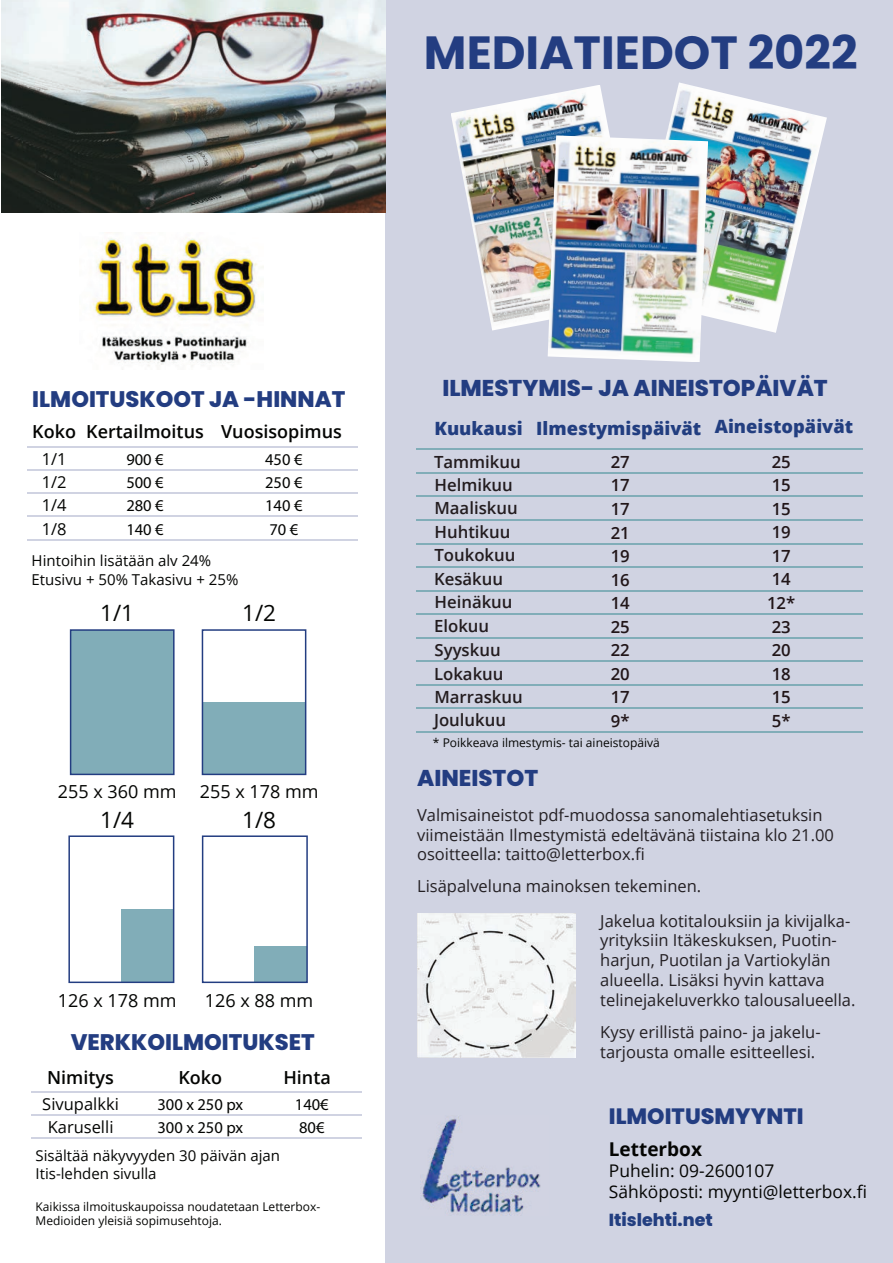
<style>
.page{position:relative;width:893px;height:1263px;background:#fff}
.page>*{position:absolute;margin:0;border:0;box-sizing:border-box;transform-origin:0 0}
.t1{font:700 46.5px "Poppins";color:#233d81}
.t2{font:800 22.8px "Poppins";color:#233d81}
.t3{font:800 22.5px "Poppins";color:#233d81}
.t4{font:22.5px "Open Sans";color:#040503}
.t5{font:800 22.2px "Poppins";color:#233d81}
.t6{font:700 19.05px "Open Sans";color:#040503}
.t7{font:800 18.3px "Open Sans";color:#223e80}
.t8{font:600 18px "Open Sans";color:#040503}
.t9{font:18px "Open Sans";color:#040503}
.t10{font:17.4px/20.9px "Open Sans";color:#040503}
.t11{font:800 17.4px "Poppins";color:#223e80}
.t12{font:600 16.8px/23.2px "Open Sans";color:#231c1f}
.t13{font:600 16.8px/23.5px "Open Sans";color:#211518}
.t14{font:16.5px/19.8px "Open Sans";color:#242024}
.t15{font:16.5px/23.2px "Myriad Pro";color:#040503;text-align:justify}
.t16{font:16.5px/23.2px "Open Sans";color:#040503;text-align:justify}
.t17{font:15px/19.2px "Open Sans";color:#040503}
.t18{font:12px/14.4px "Open Sans";color:#040503}
</style>
<div class="page">
<div style="left:386px;top:0;width:507px;height:1263px;background:#d0d3e2"></div>
<img style="left:421px;top:1117px;width:120px;height:98px">
<div style="left:121px;top:909px;width:53px;height:73px;background:#81adb8"></div>
<div style="left:71px;top:630px;width:103px;height:144px;background:#81adb8"></div>
<div style="left:202px;top:702px;width:104px;height:72px;background:#81adb8"></div>
<div style="left:255px;top:946px;width:52px;height:36px;background:#81adb8"></div>
<div style="left:70px;top:629px;width:105px;height:146px;border:2px solid #233d81"></div>
<div style="left:202px;top:629px;width:104px;height:146px;border:2px solid #233d81"></div>
<div style="left:68px;top:835px;width:106px;height:148px;border:2px solid #233d81"></div>
<div style="left:202px;top:835px;width:106px;height:148px;border:2px solid #233d81"></div>
<hr style="left:28px;top:446px;width:330px;height:2px;background:#d0d3e2">
<hr style="left:28px;top:469px;width:330px;height:2px;background:#d0d3e2">
<hr style="left:28px;top:492px;width:330px;height:2px;background:#d0d3e2">
<hr style="left:28px;top:516px;width:330px;height:1px;background:#d0d3e2">
<hr style="left:28px;top:539px;width:330px;height:1px;background:#d0d3e2">
<hr style="left:32px;top:1091px;width:330px;height:1px;background:#d0d3e2">
<hr style="left:32px;top:1114px;width:330px;height:2px;background:#d0d3e2">
<hr style="left:32px;top:1137px;width:330px;height:2px;background:#d0d3e2">
<img style="left:90px;top:232px;width:174px;height:134px">
<hr style="left:416px;top:448px;width:446px;height:2px;background:#81adb8">
<hr style="left:416px;top:472px;width:446px;height:2px;background:#81adb8">
<hr style="left:416px;top:496px;width:446px;height:1px;background:#81adb8">
<hr style="left:416px;top:708px;width:446px;height:1px;background:#81adb8">
<hr style="left:416px;top:731px;width:446px;height:2px;background:#81adb8">
<hr style="left:416px;top:660px;width:446px;height:2px;background:#81adb8">
<hr style="left:416px;top:684px;width:446px;height:2px;background:#81adb8">
<hr style="left:416px;top:519px;width:446px;height:2px;background:#81adb8">
<hr style="left:416px;top:543px;width:446px;height:1px;background:#81adb8">
<hr style="left:416px;top:566px;width:446px;height:2px;background:#81adb8">
<hr style="left:416px;top:590px;width:446px;height:1px;background:#81adb8">
<hr style="left:416px;top:613px;width:446px;height:2px;background:#81adb8">
<hr style="left:416px;top:637px;width:446px;height:1px;background:#81adb8">
<img style="left:451px;top:85px;width:159px;height:245px">
<img style="left:666px;top:82px;width:161px;height:251px">
<img style="left:548px;top:135px;width:160px;height:227px">
<img style="left:417px;top:914px;width:158px;height:143px">
<img style="left:2px;top:0;width:384px;height:212px">
<h1 class="t1" style="left:424px;top:26px;width:435px">MEDIATIEDOT 2022</h1>
<h3 class="t3" style="left:32px;top:386px;width:314px">ILMOITUSKOOT JA -HINNAT</h3>
<p class="t8" style="left:32px;top:419px;width:311px">Koko Kertailmoitus Vuosisopimus</p>
<p class="t16" style="left:42px;top:447px;width:26px">1/1<br>1/2<br>1/4<br>1/8</p>
<p class="t15" style="left:126px;top:448px;width:39px">900 € 500 € 280 € 140 €</p>
<p class="t15" style="left:265px;top:448px;width:39px">450 € 250 € 140 € 70 €</p>
<p class="t17" style="left:32px;top:550px;width:208px">Hintoihin lisätään alv 24%<br>Etusivu + 50% Takasivu + 25%</p>
<h3 class="t4" style="left:100px;top:598px;width:35px">1/1</h3>
<h3 class="t4" style="left:242px;top:598px;width:35px">1/2</h3>
<p class="t9" style="left:58px;top:779px;width:120px">255 x 360 mm</p>
<p class="t9" style="left:249px;top:779px;width:12px">1</p>
<p class="t9" style="left:200px;top:779px;width:120px">255 x 78 mm</p>
<h3 class="t4" style="left:100px;top:804px;width:35px">1/4</h3>
<h3 class="t4" style="left:242px;top:804px;width:35px">1/8</h3>
<p class="t9" style="left:58px;top:988px;width:120px">126 x 178 mm</p>
<p class="t9" style="left:205px;top:988px;width:110px">126 x 88 mm</p>
<h3 class="t3" style="left:71px;top:1029px;width:245px">VERKKOILMOITUKSET</h3>
<p class="t8" style="left:47px;top:1065px;width:68px">Nimitys</p>
<p class="t8" style="left:178px;top:1065px;width:45px">Koko</p>
<p class="t8" style="left:283px;top:1065px;width:49px">Hinta</p>
<p class="t16" style="left:42px;top:1092px;width:78px;text-align:center">Sivupalkki<br>Karuselli</p>
<p class="t15" style="left:157px;top:1092px;width:87px">300 x 250 px<br>300 x 250 px</p>
<p class="t15" style="left:295px;top:1092px;width:35px">140€<br>80€</p>
<p class="t17" style="left:36px;top:1146px;width:246px;line-height:18px">Sisältää näkyvyyden 30 päivän ajan<br>Itis-lehden sivulla</p>
<p class="t18" style="left:36px;top:1199px;width:286px">Kaikissa ilmoituskaupoissa noudatetaan Letterbox-<br>Medioiden yleisiä sopimusehtoja.</p>
<h2 class="t2" style="left:442px;top:374px;width:387px">ILMESTYMIS- JA AINEISTOPÄIVÄT</h2>
<p class="t7" style="left:434px;top:414px;width:420px">Kuukausi Ilmestymispäivät Aineistopäivät</p>
<p class="t12" style="left:434px;top:473px;width:80px">Helmikuu</p>
<p class="t12" style="left:434px;top:519px;width:77px">Huhtikuu</p>
<p class="t12" style="left:434px;top:567px;width:71px">Kesäkuu</p>
<p class="t12" style="left:434px;top:614px;width:57px">Elokuu</p>
<p class="t12" style="left:434px;top:662px;width:90px">Lokakuu<br>Marraskuu<br>Joulukuu</p>
<p class="t12" style="left:434px;top:449px;width:88px">Tammikuu</p>
<p class="t12" style="left:434px;top:496px;width:85px">Maaliskuu</p>
<p class="t12" style="left:434px;top:543px;width:83px">Toukokuu</p>
<p class="t12" style="left:434px;top:590px;width:80px">Heinäkuu</p>
<p class="t12" style="left:434px;top:638px;width:68px">Syyskuu</p>
<p class="t13" style="left:767px;top:449px;width:30px">25<br>15<br>15<br>19<br>17<br>14<br>12*<br>23<br>20<br>18<br>15<br>5*</p>
<p class="t13" style="left:611px;top:450px;width:21px;text-align:justify">27<br>17<br>17<br>21<br>19<br>16<br>14<br>25<br>22<br>20<br>17<br>9*</p>
<p class="t18" style="left:433px;top:735px;width:228px">* Poikkeava ilmestymis- tai aineistopäivä</p>
<h2 class="t2" style="left:417px;top:765px;width:123px">AINEISTOT</h2>
<p class="t14" style="left:417px;top:804px;width:418px">Valmisaineistot pdf-muodossa sanomalehtiasetuksin viimeistään Ilmestymistä edeltävänä tiistaina klo 21.00 osoitteella: taitto@letterbox.fi</p>
<p class="t14" style="left:600px;top:868px;width:252px;line-height:34.7px;text-indent:-183px">Lisäpalveluna mainoksen tekeminen.<br>Jakelua kotitalouksiin ja kivijalka-</p>
<p class="t14" style="left:600px;top:930px;width:257px">yrityksiin Itäkeskuksen, Puotin&shy;harjun, Puotilan ja Vartiokylän alueella. Lisäksi hyvin kattava telinejakeluverkko talousalueella.</p>
<p class="t14" style="left:600px;top:1021px;width:222px">Kysy erillistä paino- ja jakelu&shy;tarjousta omalle esitteellesi.</p>
<h3 class="t5" style="left:609px;top:1104px;width:196px">ILMOITUSMYYNTI</h3>
<p class="t6" style="left:609px;top:1135px;width:95px">Letterbox</p>
<p class="t10" style="left:609px;top:1159px;width:260px">Puhelin: 09-2600107<br>Sähköposti: myynti@letterbox.fi</p>
<p class="t11" style="left:609px;top:1210px;width:106px">Itislehti.net</p>
</div>
